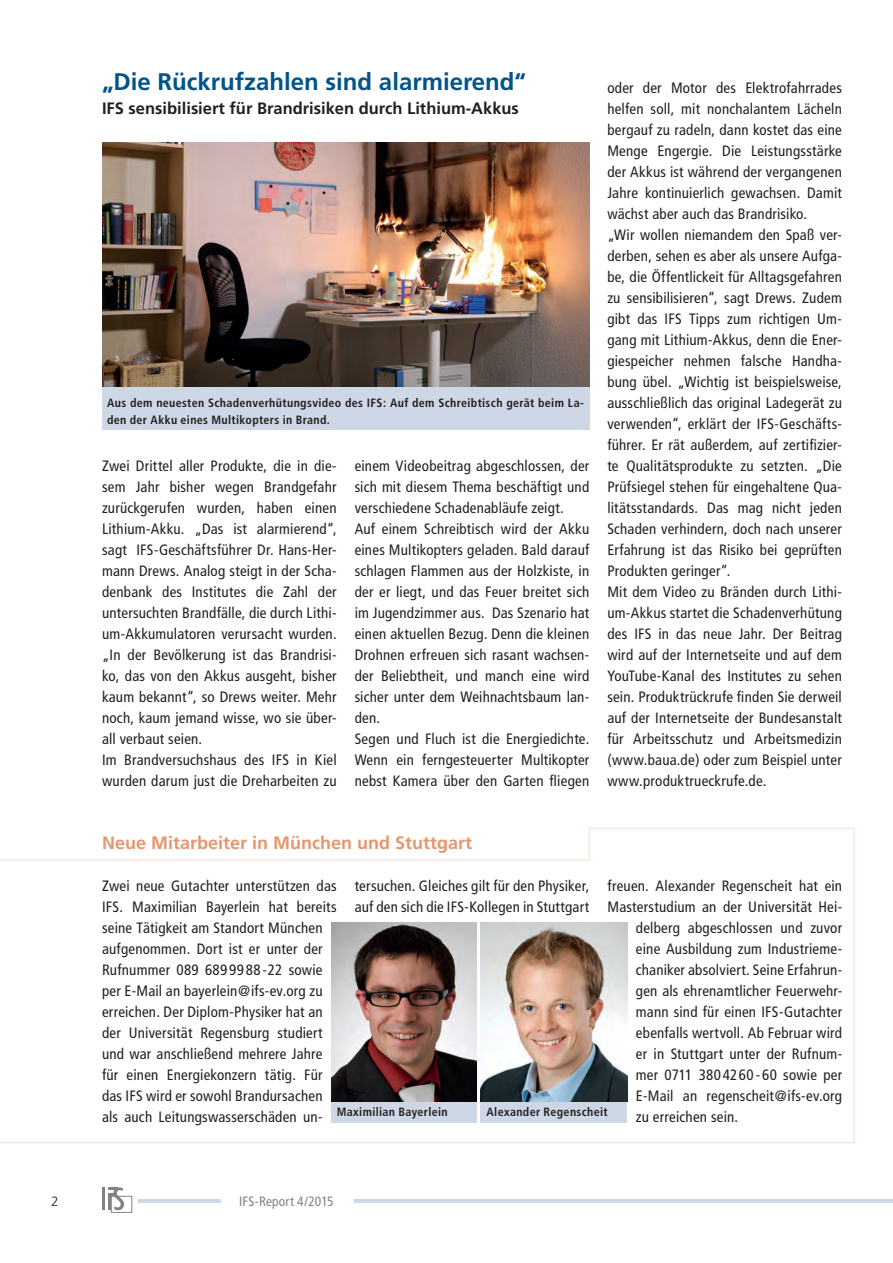
<style>
.page{position:relative;width:893px;height:1263px;background:#fff}
.page>*{position:absolute;margin:0;border:0;box-sizing:border-box;transform-origin:0 0}
.t1{font:700 24px "Frutiger";color:#01548b}
.t2{font:700 18px "Frutiger";color:#e5976f}
.t3{font:700 16.5px "Frutiger";color:#231f20}
.t4{font:condensed 15px/21px "Frutiger";letter-spacing:.015em;color:#231f20}
.t5{font:condensed 13.5px "Frutiger";letter-spacing:.01em;color:#808285}
.t6{font:300 13.5px "Frutiger";color:#231f20}
.t7{font:700 condensed 12px/16.8px "Frutiger";letter-spacing:.025em;color:#231f20}
</style>
<div class="page">
<hr style="left:139px;top:1200px;width:754px;height:3px;background:#ced7e6">
<hr style="left:102px;top:1187px;width:3px;height:23px;background:#808285">
<svg style="left:108px;top:1187px;width:16px;height:23px"></svg>
<div style="left:111px;top:1196px;width:21px;height:17px;border:1px solid #808285"></div>
<div style="left:221px;top:1192px;width:133px;height:20px;background:#fff"></div>
<svg style="left:0;top:827px;width:855px;height:317px"></svg>
<div style="left:331px;top:1101px;width:145px;height:21px;background:#ced7e6"></div>
<div style="left:480px;top:1101px;width:147px;height:21px;background:#ced7e6"></div>
<img style="left:102px;top:142px;width:487px;height:245px">
<div style="left:102px;top:387px;width:487px;height:42px;background:#ced7e6"></div>
<img style="left:331px;top:923px;width:145px;height:178px">
<img style="left:480px;top:923px;width:147px;height:178px">
<h1 class="t1" style="left:102px;top:67px;width:426px">„Die Rückrufzahlen sind alarmierend“</h1>
<p class="t3" style="left:102px;top:99px;width:418px">IFS sensibilisiert für Brandrisiken durch Lithium-Akkus</p>
<p class="t7" style="left:107px;top:394px;width:478px">Aus dem neuesten Schadenverhütungsvideo des IFS: Auf dem Schreibtisch gerät beim La&shy;den der Akku eines Multikopters in Brand.</p>
<p class="t4" style="left:102px;top:456px;width:236px">Zwei Drittel aller Produkte, die in die&shy;sem Jahr bisher wegen Brandgefahr zurückgerufen wurden, haben einen Lithium-Akku. „Das ist alarmierend“, sagt IFS-Geschäftsführer Dr. Hans-Her&shy;mann Drews. Analog steigt in der Scha&shy;denbank des Institutes die Zahl der untersuchten Brandfälle, die durch Lithi&shy;um-Akkumulatoren verursacht wurden. „In der Bevölkerung ist das Brandrisi&shy;ko, das von den Akkus ausgeht, bisher kaum bekannt“, so Drews weiter. Mehr noch, kaum jemand wisse, wo sie über&shy;all verbaut seien.<br>Im Brandversuchshaus des IFS in Kiel wurden darum just die Dreharbeiten zu</p>
<p class="t4" style="left:355px;top:456px;width:236px">einem Videobeitrag abgeschlossen, der sich mit diesem Thema beschäftigt und verschiedene Schadenabläufe zeigt.<br>Auf einem Schreibtisch wird der Akku eines Multikopters geladen. Bald darauf schlagen Flammen aus der Holzkiste, in der er liegt, und das Feuer breitet sich im Jugendzimmer aus. Das Szenario hat einen aktuellen Bezug. Denn die kleinen Drohnen erfreuen sich rasant wachsen&shy;der Beliebtheit, und manch eine wird sicher unter dem Weihnachtsbaum lan&shy;den.<br>Segen und Fluch ist die Energiedichte.<br>Wenn ein ferngesteuerter Multikopter nebst Kamera über den Garten fliegen</p>
<p class="t4" style="left:607px;top:78px;width:236px">oder der Motor des Elektrofahrrades helfen soll, mit nonchalantem Lächeln bergauf zu radeln, dann kostet das eine Menge Engergie. Die Leistungsstärke der Akkus ist während der vergangenen Jahre kontinuierlich gewachsen. Damit wächst aber auch das Brandrisiko.<br>„Wir wollen niemandem den Spaß ver&shy;derben, sehen es aber als unsere Aufga&shy;be, die Öffentlickeit für Alltagsgefahren zu sensibilisieren“, sagt Drews. Zudem gibt das IFS Tipps zum richtigen Um&shy;gang mit Lithium-Akkus, denn die Ener&shy;giespeicher nehmen falsche Handha&shy;bung übel. „Wichtig ist beispielsweise, ausschließlich das original Ladegerät zu verwenden“, erklärt der IFS-Geschäfts&shy;führer. Er rät außerdem, auf zertifizier&shy;te Qualitätsprodukte zu setzten. „Die Prüfsiegel stehen für eingehaltene Qua&shy;litätsstandards. Das mag nicht jeden Schaden verhindern, doch nach unserer Erfahrung ist das Risiko bei geprüften Produkten geringer“.<br>Mit dem Video zu Bränden durch Lithi&shy;um-Akkus startet die Schadenverhütung des IFS in das neue Jahr. Der Beitrag wird auf der Internetseite und auf dem YouTube-Kanal des Institutes zu sehen sein. Produktrückrufe finden Sie derweil auf der Internetseite der Bundesanstalt für Arbeitsschutz und Arbeitsmedizin (www.baua.de) oder zum Beispiel unter www.produktrueckrufe.de.</p>
<p class="t2" style="left:102px;top:832px;width:372px">Neue Mitarbeiter in München und Stuttgart</p>
<p class="t4" style="left:355px;top:876px;width:236px">tersuchen. Gleiches gilt für den Physiker, auf den sich die IFS-Kollegen in Stuttgart</p>
<p class="t4" style="left:608px;top:876px;width:236px">freuen. Alexander Regenscheit hat ein</p>
<p class="t4" style="left:102px;top:876px;width:236px">Zwei neue Gutachter unterstützen das IFS. Maximilian Bayerlein hat bereits seine Tätigkeit am Standort München aufgenommen. Dort ist er unter der Rufnummer 089 6899988-22 sowie per E-Mail an bayerlein@ifs-ev.org zu erreichen. Der Diplom-Physiker hat an der Universität Regensburg studiert und war anschließend mehrere Jahre für einen Energiekonzern tätig. Für das IFS wird er sowohl Brandursachen als auch Leitungswasserschäden un-</p>
<p class="t4" style="left:608px;top:897px;width:236px">Masterstudium an der Universität Hei-</p>
<p class="t4" style="left:636px;top:918px;width:208px">delberg abgeschlossen und zuvor</p>
<p class="t4" style="left:636px;top:939px;width:208px">eine Ausbildung zum Industrieme-</p>
<p class="t4" style="left:636px;top:960px;width:208px">chaniker absolviert. Seine Erfahrun-</p>
<p class="t4" style="left:636px;top:981px;width:208px">gen als ehrenamtlicher Feuerwehr-</p>
<p class="t4" style="left:636px;top:1002px;width:208px">mann sind für einen IFS-Gutachter</p>
<p class="t4" style="left:636px;top:1023px;width:208px">ebenfalls wertvoll. Ab Februar wird</p>
<p class="t4" style="left:636px;top:1044px;width:208px">er in Stuttgart unter der Rufnum-</p>
<p class="t4" style="left:636px;top:1065px;width:208px">mer 0711 3804260 - 60 sowie per</p>
<p class="t4" style="left:636px;top:1086px;width:208px">E-Mail an regenscheit@ifs-ev.org</p>
<p class="t4" style="left:636px;top:1107px;width:104px">zu erreichen sein.</p>
<p class="t7" style="left:337px;top:1103px;width:113px">Maximilian Bayerlein</p>
<p class="t7" style="left:487px;top:1103px;width:123px">Alexander Regenscheit</p>
<p class="t6" style="left:51px;top:1194px;width:9px">2</p>
<p class="t5" style="left:239px;top:1194px;width:96px">IFS-Report 4/2015</p>
</div>
